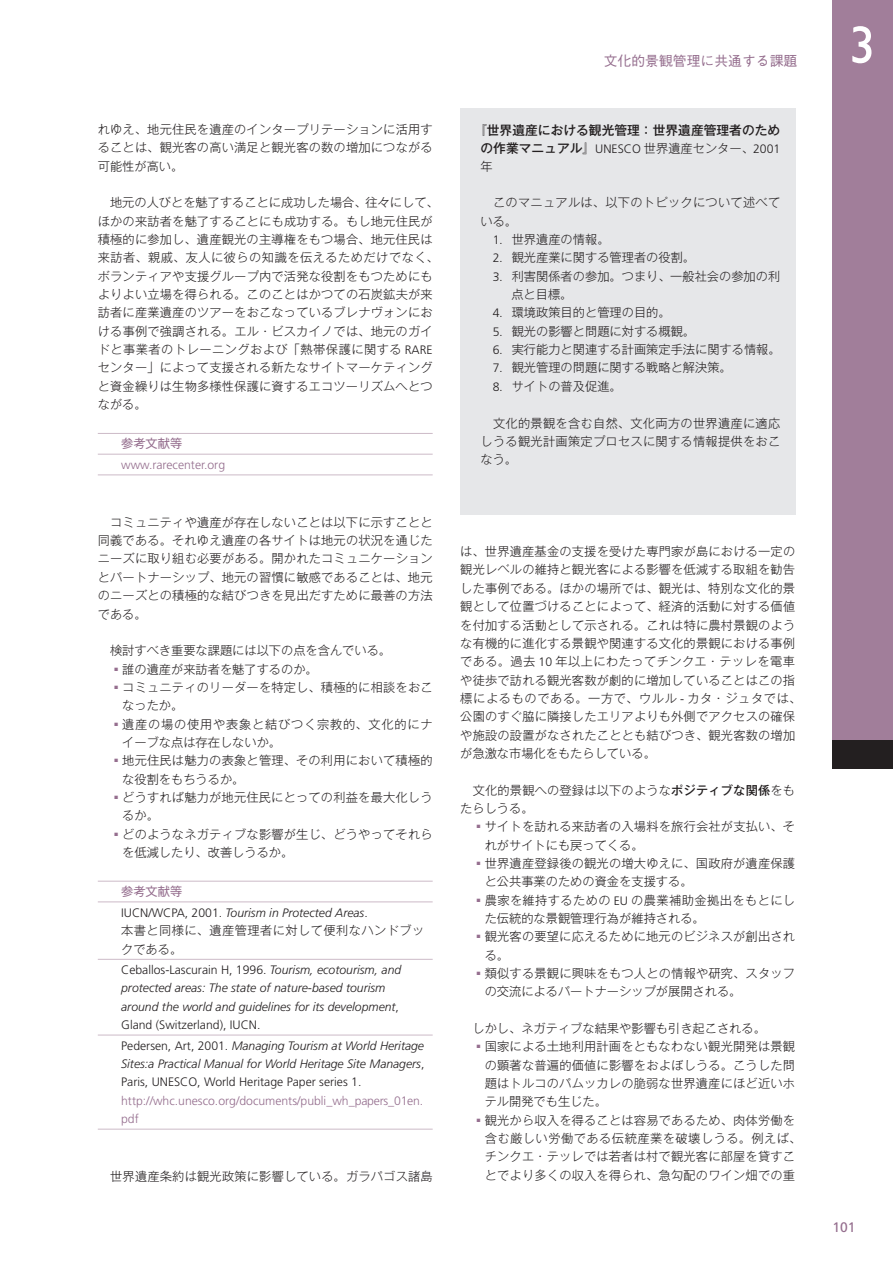
<style>
.page{position:relative;width:893px;height:1263px;background:#fff}
.page>*{position:absolute;margin:0;border:0;box-sizing:border-box;transform-origin:0 0}
.t1{font:53.1px "Gill Sans";color:#fff}
.t2{font:500 13.8px "Gothic BBB Pro";color:#956e8e}
.t3{font:13.8px "Frutiger";color:#956e8e}
.t4{font:500 12.75px "Gothic MB101 Pro";color:#231f20}
.t5{font:300 12.15px/18.3px "Gothic MB101 Pro";letter-spacing:.015em;color:#231f20}
.t6{font:italic 300 12.15px/18.3px "Frutiger";color:#231f20}
.t7{font:300 12.15px/18.3px "Frutiger";color:#956e8e}
.t8{font:300 12.15px/18.3px "Gothic MB101 Pro";letter-spacing:.035em;color:#231f20}
.t9{font:300 12.15px/18.3px "Gothic MB101 Pro";letter-spacing:.065em;color:#231f20}
.t10{font:300 12.15px "Frutiger";color:#231f20}
.t11{font:12.15px "Gothic MB101 Pro";color:#956e8e}
.s1{font-family:"Frutiger"}
.s2{color:#956e8e}
.s3{font-style:normal}
.s4{font-family:"Gothic MB101 Pro";font-weight:500;font-size:12.75px}
.s5{font-family:"Gothic MB101 Pro"}
.s6{font-weight:500}
</style>
<div class="page">
<div style="left:832px;top:0;width:61px;height:740px;background:#a17e9a"></div>
<div style="left:832px;top:740px;width:61px;height:29px;background:#231f20"></div>
<div style="left:460px;top:108px;width:336px;height:406px;background:#e6e7e9"></div>
<hr style="left:98px;top:433px;width:335px;height:1px;background:#ccbac7">
<hr style="left:98px;top:454px;width:335px;height:1px;background:#ccbac7">
<hr style="left:98px;top:475px;width:335px;height:1px;background:#ccbac7">
<hr style="left:98px;top:881px;width:335px;height:1px;background:#ccbac7">
<hr style="left:98px;top:902px;width:335px;height:1px;background:#ccbac7">
<hr style="left:98px;top:959px;width:335px;height:1px;background:#ccbac7">
<hr style="left:98px;top:1035px;width:335px;height:1px;background:#ccbac7">
<hr style="left:98px;top:1129px;width:335px;height:1px;background:#ccbac7">
<p class="t5" style="left:98px;top:119px;width:336px;text-align:justify">れゆえ、地元住民を遺産のインタープリテーションに活用することは、観光客の高い満足と観光客の数の増加につながる可能性が高い。</p>
<p class="t5" style="left:98px;top:192px;width:343px">　地元の人びとを魅了することに成功した場合、往々にして、ほかの来訪者を魅了することにも成功する。もし地元住民が積極的に参加し、遺産観光の主導権をもつ場合、地元住民は来訪者、親戚、友人に彼らの知識を伝えるためだけでなく、ボランティアや支援グループ内で活発な役割をもつためにもよりよい立場を得られる。このことはかつての石炭鉱夫が来訪者に産業遺産のツアーをおこなっているブレナヴォンにおける事例で強調される。エル・ビスカイノでは、地元のガイドと事業者のトレーニングおよび「熱帯保護に関する <span class="s1">RARE</span>センター」によって支援される新たなサイトマーケティングと資金繰りは生物多様性保護に資するエコツーリズムへとつながる。</p>
<p class="t11" style="left:121px;top:434px;width:63px">参考文献等</p>
<p class="t7" style="left:121px;top:455px;width:105px">www.rarecenter.org</p>
<p class="t5" style="left:98px;top:511px;width:336px;text-align:justify">　コミュニティや遺産が存在しないことは以下に示すことと同義である。それゆえ遺産の各サイトは地元の状況を通じたニーズに取り組む必要がある。開かれたコミュニケーションとパートナーシップ、地元の習慣に敏感であることは、地元のニーズとの積極的な結びつきを見出だすために最善の方法である。</p>
<p class="t5" style="left:98px;top:640px;width:295px">　検討すべき重要な課題には以下の点を含んでいる。</p>
<p class="t5" style="left:110px;top:658px;width:209px"><span class="s2">▪</span>誰の遺産が来訪者を魅了するのか。</p>
<p class="t5" style="left:122px;top:676px;width:312px;text-indent:-12px"><span class="s2">▪</span>コミュニティのリーダーを特定し、積極的に相談をおこなったか。</p>
<p class="t9" style="left:122px;top:713px;width:312px;text-indent:-12px"><span class="s2">▪</span>遺産の場の使用や表象と結びつく宗教的、文化的にナイーブな点は存在しないか。</p>
<p class="t5" style="left:122px;top:750px;width:312px;text-indent:-12px"><span class="s2">▪</span>地元住民は魅力の表象と管理、その利用において積極的な役割をもちうるか。</p>
<p class="t5" style="left:122px;top:786px;width:312px;text-indent:-12px"><span class="s2">▪</span>どうすれば魅力が地元住民にとっての利益を最大化しうるか。</p>
<p class="t5" style="left:122px;top:823px;width:312px;text-indent:-12px"><span class="s2">▪</span>どのようなネガティブな影響が生じ、どうやってそれらを低減したり、改善しうるか。</p>
<p class="t11" style="left:121px;top:881px;width:63px">参考文献等</p>
<p class="t6" style="left:121px;top:903px;width:248px"><span class="s3">IUCN/WCPA, 2001.</span> Tourism in Protected Areas<span class="s3">.</span></p>
<p class="t8" style="left:121px;top:920px;width:305px">本書と同様に、遺産管理者に対して便利なハンドブックである。</p>
<p class="t6" style="left:121px;top:960px;width:282px"><span class="s3">Ceballos-Lascurain H, 1996.</span> Tourism, ecotourism, and protected areas: The state of nature-based tourism around the world and guidelines for its development<span class="s3">, Gland (Switzerland), IUCN.</span></p>
<p class="t6" style="left:121px;top:1036px;width:305px;text-align:justify"><span class="s3">Pedersen, Art, 2001.</span> Managing Tourism at World Heritage Sites:a Practical Manual for World Heritage Site Managers<span class="s3">, Paris, UNESCO, World Heritage Paper series 1.</span></p>
<p class="t7" style="left:121px;top:1091px;width:303px">http://whc.unesco.org/documents/publi_wh_papers_01en. pdf</p>
<p class="t5" style="left:98px;top:1165px;width:336px">　世界遺産条約は観光政策に影響している。ガラパゴス諸島</p>
<p class="t2" style="left:604px;top:50px;width:195px">文化的景観管理に共通する課題</p>
<p class="t4" style="left:474px;top:119px;width:308px">『世界遺産における観光管理：世界遺産管理者のため</p>
<p class="t10" style="left:480px;top:142px;width:301px"><span class="s4">の作業マニュアル』</span>UNESCO <span class="s5">世界遺産センター、</span>2001</p>
<p class="t5" style="left:480px;top:155px;width:14px">年</p>
<p class="t5" style="left:480px;top:192px;width:301px">　このマニュアルは、以下のトピックについて述べて</p>
<p class="t5" style="left:480px;top:210px;width:38px">いる。</p>
<p class="t5" style="left:493px;top:229px;width:118px"><span class="s1">1</span>．世界遺産の情報。</p>
<p class="t5" style="left:493px;top:247px;width:204px"><span class="s1">2</span>．観光産業に関する管理者の役割。</p>
<p class="t5" style="left:493px;top:265px;width:289px"><span class="s1">3</span>．利害関係者の参加。つまり、一般社会の参加の利</p>
<p class="t5" style="left:511px;top:284px;width:63px">点と目標。</p>
<p class="t5" style="left:493px;top:302px;width:179px"><span class="s1">4</span>．環境政策目的と管理の目的。</p>
<p class="t5" style="left:493px;top:320px;width:204px"><span class="s1">5</span>．観光の影響と問題に対する概観。</p>
<p class="t5" style="left:493px;top:339px;width:289px"><span class="s1">6</span>．実行能力と関連する計画策定手法に関する情報。</p>
<p class="t5" style="left:493px;top:357px;width:241px"><span class="s1">7</span>．観光管理の問題に関する戦略と解決策。</p>
<p class="t5" style="left:493px;top:375px;width:131px"><span class="s1">8</span>．サイトの普及促進。</p>
<p class="t5" style="left:480px;top:412px;width:301px;text-align:justify">　文化的景観を含む自然、文化両方の世界遺産に適応しうる観光計画策定プロセスに関する情報提供をおこなう。</p>
<p class="t5" style="left:460px;top:541px;width:342px">は、世界遺産基金の支援を受けた専門家が島における一定の観光レベルの維持と観光客による影響を低減する取組を勧告した事例である。ほかの場所では、観光は、特別な文化的景観として位置づけることによって、経済的活動に対する価値を付加する活動として示される。これは特に農村景観のような有機的に進化する景観や関連する文化的景観における事例である。過去 <span class="s1">10</span> 年以上にわたってチンクエ・テッレを電車や徒歩で訪れる観光客数が劇的に増加していることはこの指標によるものである。一方で、ウルル <span class="s1">-</span> カタ・ジュタでは、公園のすぐ脇に隣接したエリアよりも外側でアクセスの確保や施設の設置がなされたこととも結びつき、観光客数の増加が急激な市場化をもたらしている。</p>
<p class="t5" style="left:460px;top:779px;width:336px">　文化的景観への登録は以下のような<span class="s6">ポジティブな関係</span>をもたらしうる。</p>
<p class="t5" style="left:485px;top:816px;width:312px;text-indent:-12px"><span class="s2">▪</span>サイトを訪れる来訪者の入場料を旅行会社が支払い、それがサイトにも戻ってくる。</p>
<p class="t5" style="left:485px;top:852px;width:312px;text-indent:-12px"><span class="s2">▪</span>世界遺産登録後の観光の増大ゆえに、国政府が遺産保護と公共事業のための資金を支援する。</p>
<p class="t8" style="left:485px;top:889px;width:312px;text-indent:-12px"><span class="s2">▪</span>農家を維持するための <span class="s1">EU</span> の農業補助金拠出をもとにした伝統的な景観管理行為が維持される。</p>
<p class="t5" style="left:485px;top:926px;width:312px;text-indent:-12px"><span class="s2">▪</span>観光客の要望に応えるために地元のビジネスが創出される。</p>
<p class="t5" style="left:485px;top:962px;width:312px;text-indent:-12px"><span class="s2">▪</span>類似する景観に興味をもつ人との情報や研究、スタッフの交流によるパートナーシップが展開される。</p>
<p class="t5" style="left:460px;top:1017px;width:307px">　しかし、ネガティブな結果や影響も引き起こされる。</p>
<p class="t5" style="left:485px;top:1036px;width:312px;text-align:justify;text-indent:-12px"><span class="s2">▪</span>国家による土地利用計画をともなわない観光開発は景観の顕著な普遍的価値に影響をおよぼしうる。こうした問題はトルコのパムッカレの脆弱な世界遺産にほど近いホテル開発でも生じた。</p>
<p class="t5" style="left:485px;top:1109px;width:318px;text-indent:-12px"><span class="s2">▪</span>観光から収入を得ることは容易であるため、肉体労働を含む厳しい労働である伝統産業を破壊しうる。例えば、チンクエ・テッレでは若者は村で観光客に部屋を貸すことでより多くの収入を得られ、急勾配のワイン畑での重</p>
<h1 class="t1" style="left:849px;top:14px;width:28px">3</h1>
<p class="t3" style="left:832px;top:1219px;width:25px">101</p>
</div>
